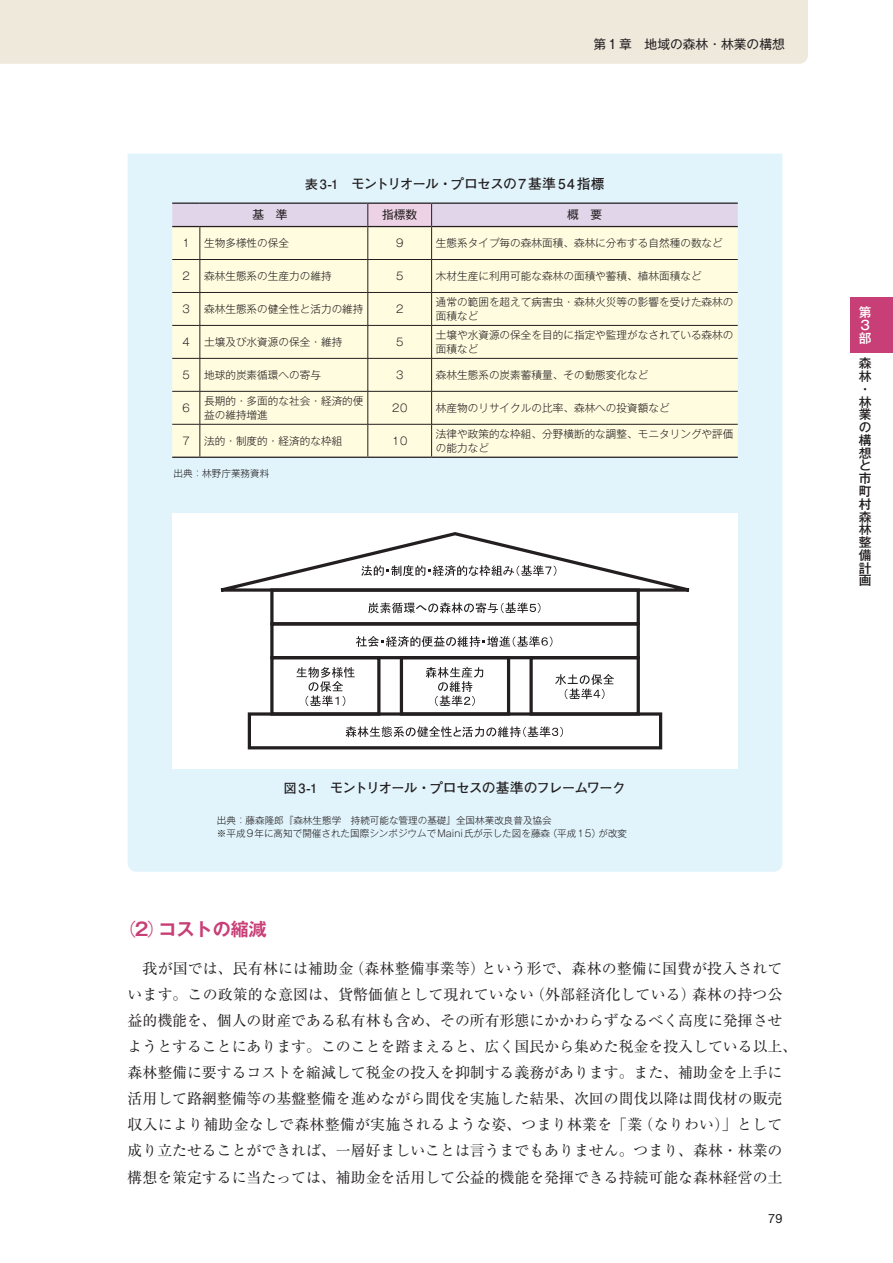
<style>
.page{position:relative;width:893px;height:1263px;background:#fff}
.page>*{position:absolute;margin:0;border:0;box-sizing:border-box;transform-origin:0 0}
.t1{font:700 18px "Gothic MB101 Pr 6 N De";color:#c83e76}
.t2{font:14.85px/26.1px "Ryumin Pr 6 N";color:#231f20}
.t3{font:700 13.8px "Futo Go B101 Pr 6 N";letter-spacing:-.07em;color:#231f20}
.t4{font:500 12.75px/12.8px "Gothic MB101 Pr 6 N";color:#231f20}
.t5{font:12.75px "Gothic MB101 Pr 6 N";color:#231f20}
.t6{font:500 12.75px/12.8px "Gothic MB101 Pr 6 N";color:#fff}
.t7{font:12.75px "Helvetica Neue LT Std";color:#231f20}
.t8{font:11.7px "Gothic MB101 Pr 6 N";color:#231f20}
.t9{font:300 10.65px/13.8px "Gothic MB101 Pr 6 N";color:#231f20}
.t10{font:300 9.6px/13.8px "Gothic MB101 Pr 6 N";color:#231f20}
.s1{font-size:12.75px}
.s2{font-family:"Gothic MB101 Pr 6 N";font-weight:300}
</style>
<div class="page">
<div style="left:0;top:0;width:808px;height:64px;background:#efe9dc"></div>
<div style="left:128px;top:154px;width:654px;height:718px;background:#e1f4fc"></div>
<div style="left:850px;top:298px;width:43px;height:55px;background:#c83e76"></div>
<div style="left:172px;top:227px;width:566px;height:230px;background:#fffce0"></div>
<svg style="left:172px;top:203px;width:566px;height:24px;background:#d9ccdf"></svg>
<hr style="left:200px;top:226px;width:168px;height:1px;background:#231f20">
<hr style="left:368px;top:226px;width:64px;height:1px;background:#231f20">
<hr style="left:432px;top:226px;width:306px;height:1px;background:#231f20">
<svg style="left:172px;top:457px;width:28px;height:1px"></svg>
<hr style="left:200px;top:457px;width:168px;height:1px;background:#231f20">
<hr style="left:368px;top:457px;width:64px;height:1px;background:#231f20">
<hr style="left:432px;top:457px;width:306px;height:1px;background:#231f20">
<hr style="left:200px;top:227px;width:1px;height:32px;background:#231f20">
<hr style="left:368px;top:227px;width:1px;height:32px;background:#231f20">
<hr style="left:431px;top:227px;width:1px;height:32px;background:#231f20">
<svg style="left:172px;top:259px;width:28px;height:1px"></svg>
<hr style="left:200px;top:259px;width:168px;height:1px;background:#231f20">
<hr style="left:200px;top:260px;width:1px;height:32px;background:#231f20">
<hr style="left:368px;top:259px;width:64px;height:1px;background:#231f20">
<hr style="left:368px;top:260px;width:1px;height:32px;background:#231f20">
<hr style="left:432px;top:259px;width:306px;height:1px;background:#231f20">
<hr style="left:431px;top:260px;width:1px;height:32px;background:#231f20">
<svg style="left:172px;top:292px;width:28px;height:1px"></svg>
<hr style="left:200px;top:292px;width:168px;height:1px;background:#231f20">
<hr style="left:200px;top:293px;width:1px;height:32px;background:#231f20">
<hr style="left:368px;top:292px;width:64px;height:1px;background:#231f20">
<hr style="left:368px;top:293px;width:1px;height:32px;background:#231f20">
<hr style="left:432px;top:292px;width:306px;height:1px;background:#231f20">
<hr style="left:431px;top:293px;width:1px;height:32px;background:#231f20">
<svg style="left:172px;top:325px;width:28px;height:1px"></svg>
<hr style="left:200px;top:325px;width:168px;height:1px;background:#231f20">
<hr style="left:200px;top:326px;width:1px;height:32px;background:#231f20">
<hr style="left:368px;top:325px;width:64px;height:1px;background:#231f20">
<hr style="left:368px;top:326px;width:1px;height:32px;background:#231f20">
<hr style="left:432px;top:325px;width:306px;height:1px;background:#231f20">
<hr style="left:431px;top:326px;width:1px;height:32px;background:#231f20">
<svg style="left:172px;top:358px;width:28px;height:1px"></svg>
<hr style="left:200px;top:358px;width:168px;height:1px;background:#231f20">
<hr style="left:200px;top:359px;width:1px;height:32px;background:#231f20">
<hr style="left:368px;top:358px;width:64px;height:1px;background:#231f20">
<hr style="left:368px;top:359px;width:1px;height:32px;background:#231f20">
<hr style="left:432px;top:358px;width:306px;height:1px;background:#231f20">
<hr style="left:431px;top:359px;width:1px;height:32px;background:#231f20">
<svg style="left:172px;top:391px;width:28px;height:1px"></svg>
<hr style="left:200px;top:391px;width:168px;height:1px;background:#231f20">
<hr style="left:200px;top:392px;width:1px;height:32px;background:#231f20">
<hr style="left:368px;top:391px;width:64px;height:1px;background:#231f20">
<hr style="left:368px;top:392px;width:1px;height:32px;background:#231f20">
<hr style="left:432px;top:391px;width:306px;height:1px;background:#231f20">
<hr style="left:431px;top:392px;width:1px;height:32px;background:#231f20">
<svg style="left:172px;top:424px;width:28px;height:1px"></svg>
<hr style="left:200px;top:424px;width:168px;height:1px;background:#231f20">
<hr style="left:200px;top:424px;width:1px;height:33px;background:#231f20">
<hr style="left:368px;top:424px;width:64px;height:1px;background:#231f20">
<hr style="left:368px;top:424px;width:1px;height:33px;background:#231f20">
<hr style="left:432px;top:424px;width:306px;height:1px;background:#231f20">
<hr style="left:431px;top:424px;width:1px;height:33px;background:#231f20">
<div style="left:172px;top:513px;width:566px;height:255px;background:#fff"></div>
<svg style="left:220px;top:532px;width:470px;height:60px"></svg>
<div style="left:270px;top:588px;width:370px;height:37px;border:3px solid #231f20"></div>
<svg style="left:368px;top:602px;width:172px;height:11px"></svg>
<div style="left:270px;top:622px;width:370px;height:37px;border:3px solid #231f20"></div>
<svg style="left:356px;top:636px;width:196px;height:11px"></svg>
<div style="left:270px;top:656px;width:110px;height:60px;border:3px solid #231f20"></div>
<svg style="left:297px;top:667px;width:58px;height:39px"></svg>
<div style="left:400px;top:656px;width:110px;height:60px;border:3px solid #231f20"></div>
<svg style="left:426px;top:667px;width:57px;height:39px"></svg>
<div style="left:529px;top:656px;width:111px;height:60px;border:3px solid #231f20"></div>
<svg style="left:555px;top:674px;width:59px;height:25px"></svg>
<div style="left:248px;top:712px;width:414px;height:37px;border:3px solid #231f20"></div>
<svg style="left:346px;top:726px;width:217px;height:11px"></svg>
<p class="t5" style="left:594px;top:34px;width:193px">第１章　地域の森林・林業の構想</p>
<p class="t3" style="left:305px;top:173px;width:301px"><span class="s1">表 3-1　</span>モントリオール・プロセスの7基準 54 指標</p>
<p class="t8" style="left:252px;top:205px;width:37px">基　準</p>
<p class="t8" style="left:382px;top:205px;width:37px">指標数</p>
<p class="t8" style="left:567px;top:205px;width:37px">概　要</p>
<p class="t9" style="left:181px;top:235px;width:110px">１ 生物多様性の保全</p>
<p class="t9" style="left:394px;top:235px;width:12px">９</p>
<p class="t9" style="left:436px;top:235px;width:289px">生態系タイプ毎の森林面積、森林に分布する自然種の数など</p>
<p class="t9" style="left:181px;top:268px;width:152px">２ 森林生態系の生産力の維持</p>
<p class="t9" style="left:394px;top:268px;width:12px">５</p>
<p class="t9" style="left:436px;top:268px;width:267px">木材生産に利用可能な森林の面積や蓄積、植林面積など</p>
<p class="t9" style="left:181px;top:301px;width:184px">３ 森林生態系の健全性と活力の維持</p>
<p class="t9" style="left:394px;top:301px;width:12px">２</p>
<p class="t9" style="left:436px;top:294px;width:299px">通常の範囲を超えて病害虫・森林火災等の影響を受けた森林の面積など</p>
<p class="t9" style="left:181px;top:334px;width:163px">４ 土壌及び水資源の保全・維持</p>
<p class="t9" style="left:394px;top:334px;width:12px">５</p>
<p class="t9" style="left:436px;top:327px;width:299px">土壌や水資源の保全を目的に指定や監理がなされている森林の面積など</p>
<p class="t9" style="left:181px;top:367px;width:142px">５ 地球的炭素循環への寄与</p>
<p class="t9" style="left:394px;top:367px;width:12px">３</p>
<p class="t9" style="left:436px;top:367px;width:214px">森林生態系の炭素蓄積量、その動態変化など</p>
<p class="t9" style="left:181px;top:400px;width:12px">６</p>
<p class="t9" style="left:204px;top:393px;width:161px">長期的・多面的な社会・経済的便益の維持増進</p>
<p class="t9" style="left:392px;top:400px;width:17px">20</p>
<p class="t9" style="left:436px;top:400px;width:235px">林産物のリサイクルの比率、森林への投資額など</p>
<p class="t9" style="left:181px;top:433px;width:163px">７ 法的・制度的・経済的な枠組</p>
<p class="t9" style="left:392px;top:433px;width:17px">10</p>
<p class="t9" style="left:436px;top:426px;width:299px">法律や政策的な枠組、分野横断的な調整、モニタリングや評価の能力など</p>
<p class="t10" style="left:174px;top:466px;width:97px">出典：林野庁業務資料</p>
<p class="t6" style="left:859px;top:305px;width:14px">第<br>３部</p>
<p class="t4" style="left:859px;top:356px;width:14px">森林・林業の構想と市町村森林整備計画</p>
<p class="t3" style="left:284px;top:777px;width:344px"><span class="s1">図 3-1　</span>モントリオール・プロセスの基準のフレームワーク</p>
<p class="t10" style="left:217px;top:812px;width:412px">出典：藤森隆郎『森林生態学　持続可能な管理の基礎』全国林業改良普及協会<br>※平成9年に高知で開催された国際シンポジウムでMaini氏が示した図を藤森（平成15）が改変</p>
<p class="t1" style="left:119px;top:914px;width:150px"><span class="s2">（</span>2<span class="s2">）</span>コストの縮減</p>
<p class="t2" style="left:128px;top:955px;width:671px">　我が国では、民有林には補助金（森林整備事業等）という形で、森林の整備に国費が投入されています。この政策的な意図は、貨幣価値として現れていない（外部経済化している）森林の持つ公益的機能を、個人の財産である私有林も含め、その所有形態にかかわらずなるべく高度に発揮させようとすることにあります。このことを踏まえると、広く国民から集めた税金を投入している以上、森林整備に要するコストを縮減して税金の投入を抑制する義務があります。また、補助金を上手に活用して路網整備等の基盤整備を進めながら間伐を実施した結果、次回の間伐以降は間伐材の販売収入により補助金なしで森林整備が実施されるような姿、つまり林業を「業（なりわい）」として成り立たせることができれば、一層好ましいことは言うまでもありません。つまり、森林・林業の構想を策定するに当たっては、補助金を活用して公益的機能を発揮できる持続可能な森林経営の土</p>
<p class="t7" style="left:768px;top:1210px;width:16px">79</p>
</div>
